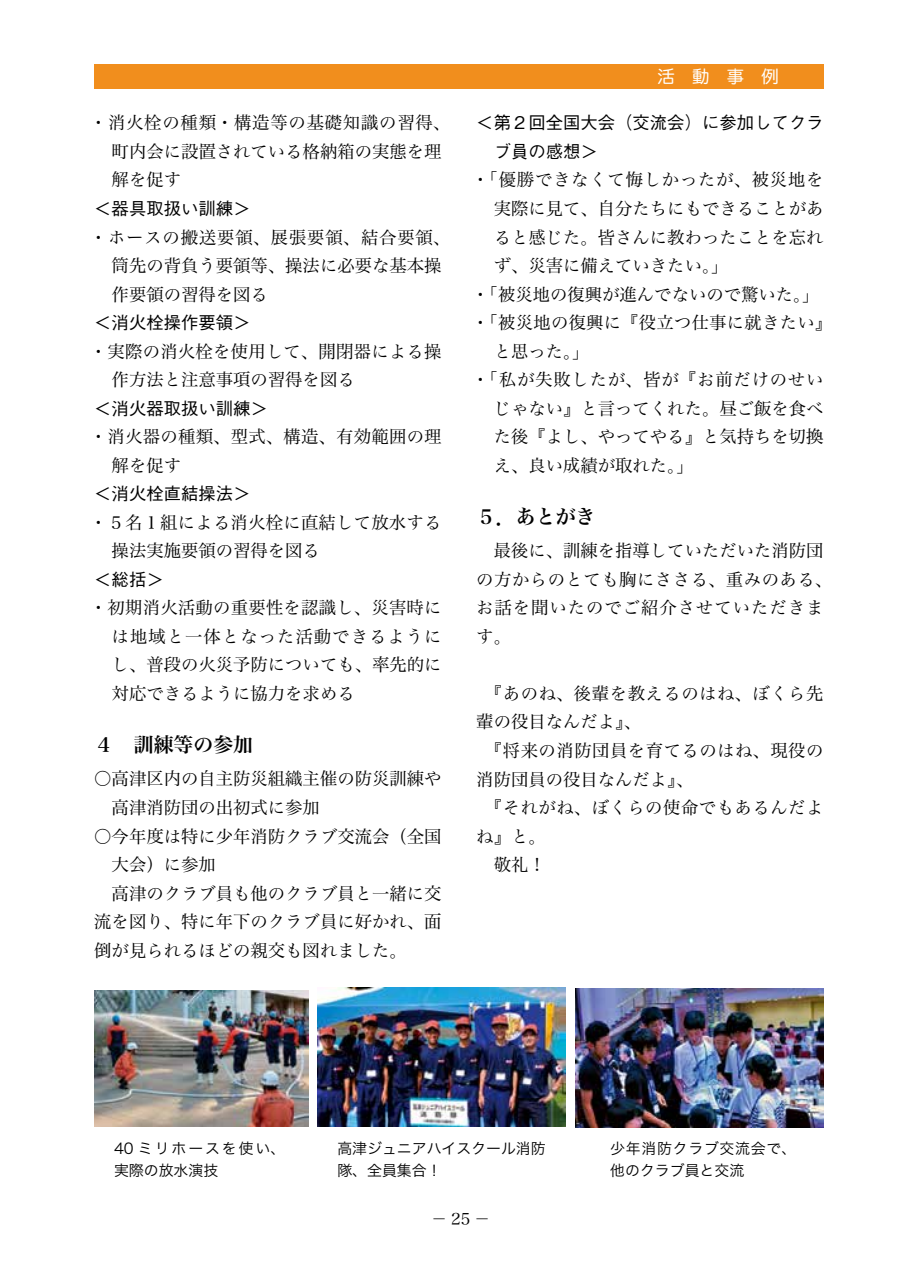
<style>
.page{position:relative;width:903px;height:1275px;background:#fff}
.page>*{position:absolute;margin:0;border:0;box-sizing:border-box;transform-origin:0 0}
.t1{font:19.78px "Hira Min Pro N W6";color:#000}
.t2{font:17.32px/28.5px "Hira Min Pro N W3";color:#000}
.t3{font:17.32px/28.5px "Hira Min Pro N W3";letter-spacing:.03em;color:#000}
.t4{font:500 17.32px/28.5px "Gothic BBB Pr 6 N";color:#000}
.t5{font:17.32px "Hira Min Pro N W3";letter-spacing:.045em;color:#000}
.t6{font:17.32px "Hira Maru Pro N W4";color:#fff}
.t7{font:16.1px "Hira Min Pro N W3";color:#000}
.t8{font:14.88px/22.4px "Hira Kaku Pro N W3";color:#000}
.t9{font:14.88px/22.4px "Hira Kaku Pro N W3";letter-spacing:.05em;color:#000}
.t10{font:14.88px/22.4px "Hira Kaku Pro N W3";letter-spacing:.065em;color:#000}
</style>
<div class="page">
<div style="left:94px;top:64px;width:729px;height:25px;background:#f18e1d"></div>
<img style="left:94px;top:990px;width:215px;height:136px">
<img style="left:317px;top:987px;width:249px;height:140px">
<img style="left:575px;top:988px;width:248px;height:139px">
<p class="t2" style="left:112px;top:107px;width:340px;text-indent:-22px">・消火栓の種類・構造等の基礎知識の習得、町内会に設置されている格納箱の実態を理解を促す</p>
<p class="t4" style="left:94px;top:193px;width:158px">＜器具取扱い訓練＞</p>
<p class="t2" style="left:112px;top:221px;width:340px;text-indent:-22px">・ホースの搬送要領、展張要領、結合要領、筒先の背負う要領等、操法に必要な基本操作要領の習得を図る</p>
<p class="t4" style="left:94px;top:307px;width:158px">＜消火栓操作要領＞</p>
<p class="t2" style="left:112px;top:335px;width:331px;text-indent:-22px">・実際の消火栓を使用して、開閉器による操作方法と注意事項の習得を図る</p>
<p class="t4" style="left:94px;top:393px;width:175px">＜消火器取扱い訓練＞</p>
<p class="t2" style="left:112px;top:421px;width:331px;text-indent:-22px">・消火器の種類、型式、構造、有効範囲の理解を促す</p>
<p class="t4" style="left:94px;top:478px;width:158px">＜消火栓直結操法＞</p>
<p class="t2" style="left:112px;top:506px;width:331px;text-indent:-22px">・５名１組による消火栓に直結して放水する操法実施要領の習得を図る</p>
<p class="t4" style="left:94px;top:564px;width:71px">＜総括＞</p>
<p class="t2" style="left:112px;top:592px;width:331px;text-align:justify;text-indent:-22px">・初期消火活動の重要性を認識し、災害時には地域と一体となった活動できるようにし、普段の火災予防についても、率先的に対応できるように協力を求める</p>
<p class="t1" style="left:94px;top:727px;width:160px">４　訓練等の参加</p>
<p class="t2" style="left:94px;top:763px;width:349px">〇高津区内の自主防災組織主催の防災訓練や</p>
<p class="t2" style="left:112px;top:792px;width:210px">高津消防団の出初式に参加</p>
<p class="t2" style="left:94px;top:820px;width:349px">〇今年度は特に少年消防クラブ交流会（全国</p>
<p class="t2" style="left:112px;top:849px;width:106px">大会）に参加</p>
<p class="t2" style="left:94px;top:877px;width:349px">　高津のクラブ員も他のクラブ員と一緒に交</p>
<p class="t2" style="left:94px;top:906px;width:349px">流を図り、特に年下のクラブ員に好かれ、面</p>
<p class="t2" style="left:94px;top:934px;width:314px">倒が見られるほどの親交も図れました。</p>
<p class="t6" style="left:657px;top:62px;width:158px">活動事例　　</p>
<p class="t4" style="left:494px;top:107px;width:331px;text-indent:-17px">＜第２回全国大会（交流会）に参加してクラブ員の感想＞</p>
<p class="t5" style="left:472px;top:165px;width:353px">・「優勝できなくて悔しかったが、被災地を</p>
<p class="t2" style="left:494px;top:193px;width:331px">実際に見て、自分たちにもできることがあ</p>
<p class="t2" style="left:494px;top:221px;width:331px">ると感じた。皆さんに教わったことを忘れ</p>
<p class="t2" style="left:494px;top:250px;width:236px">ず、災害に備えていきたい。」</p>
<p class="t2" style="left:472px;top:278px;width:349px">・「被災地の復興が進んでないので驚いた。」</p>
<p class="t2" style="left:472px;top:307px;width:362px">・「被災地の復興に『役立つ仕事に就きたい』</p>
<p class="t2" style="left:494px;top:335px;width:97px">と思った。」</p>
<p class="t5" style="left:472px;top:365px;width:353px">・「私が失敗したが、皆が『お前だけのせい</p>
<p class="t2" style="left:494px;top:392px;width:331px">じゃない』と言ってくれた。昼ご飯を食べ</p>
<p class="t2" style="left:494px;top:421px;width:331px">た後『よし、やってやる』と気持ちを切換</p>
<p class="t2" style="left:494px;top:449px;width:201px">え、良い成績が取れた。」</p>
<p class="t1" style="left:476px;top:499px;width:121px">５．あとがき</p>
<p class="t3" style="left:476px;top:535px;width:357px">　最後に、訓練を指導していただいた消防団の方からのとても胸にささる、重みのある、お話を聞いたのでご紹介させていただきます。</p>
<p class="t3" style="left:476px;top:678px;width:349px">　『あのね、後輩を教えるのはね、ぼくら先輩の役目なんだよ』、<br>　『将来の消防団員を育てるのはね、現役の消防団員の役目なんだよ』、<br>　『それがね、ぼくらの使命でもあるんだよね』と。<br>　敬礼！</p>
<p class="t10" style="left:114px;top:1136px;width:173px">40 ミリホースを使い、実際の放水演技</p>
<p class="t8" style="left:337px;top:1136px;width:210px">高津ジュニアハイスクール消防隊、全員集合！</p>
<p class="t9" style="left:610px;top:1136px;width:188px">少年消防クラブ交流会で、他のクラブ員と交流</p>
<p class="t7" style="left:431px;top:1205px;width:61px">－25－</p>
</div>
